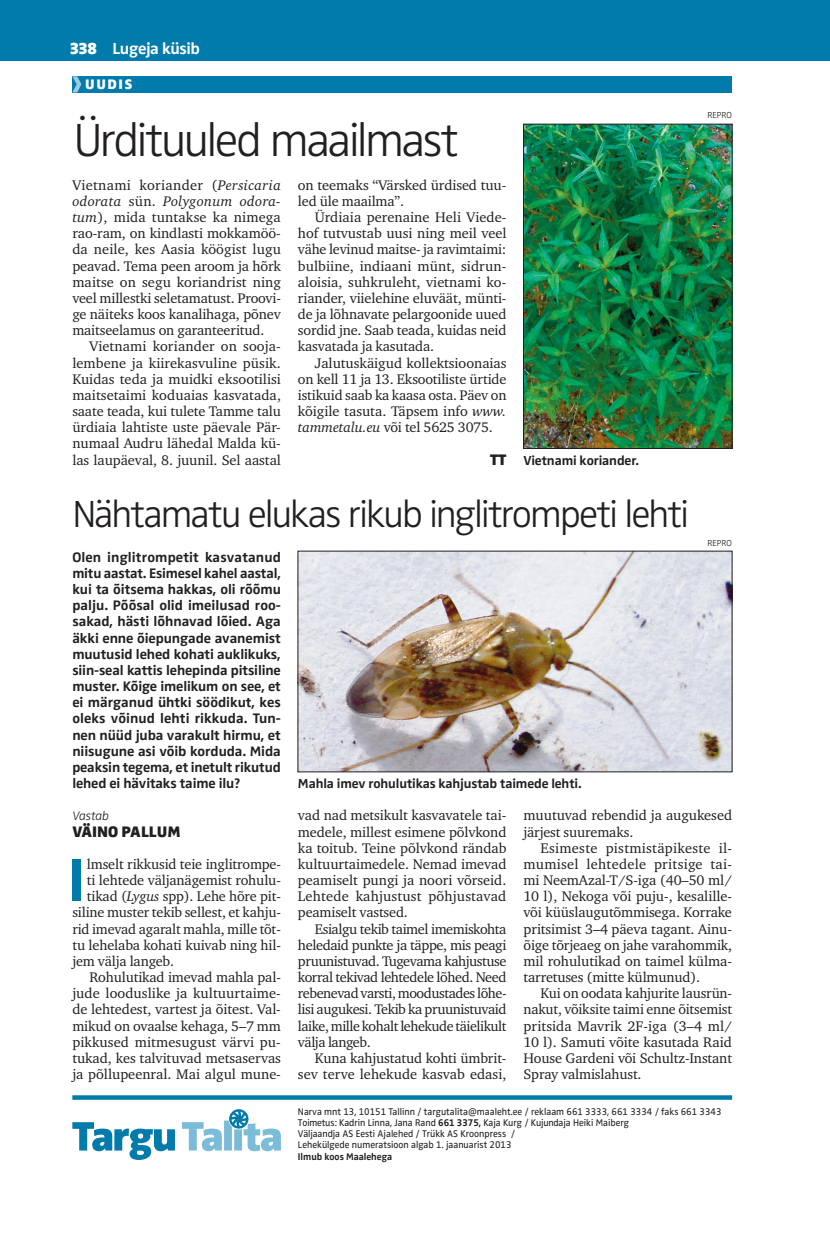
<style>
.page{position:relative;width:830px;height:1234px;background:#fff}
.page>*{position:absolute;margin:0;border:0;box-sizing:border-box;transform-origin:0 0}
.t1{font:700 62.7px "Zwo Pro";color:#007bab}
.t2{font:300 48px "Zwo Pro";letter-spacing:-.055em;color:#231f20}
.t3{font:300 39px "Zwo Pro";letter-spacing:-.05em;color:#231f20}
.t4{font:700 16.5px "Zwo Pro";letter-spacing:-.025em;color:#fff}
.t5{font:900 15.75px "Zwo Pro";color:#231f20}
.t6{font:14.25px/16.2px "Charter ITC";letter-spacing:-.01em;color:#231f20;text-align:justify}
.t7{font:700 14.25px/16.2px "Zwo Pro";letter-spacing:-.01em;color:#231f20;text-align:justify}
.t8{font:900 14.25px "Zwo Pro";letter-spacing:.115em;color:#fff}
.t9{font:700 13.5px "Zwo Pro";letter-spacing:-.01em;color:#231f20}
.t10{font:italic 300 12.75px "Zwo Pro";letter-spacing:-.01em;color:#231f20}
.t11{font:10.05px/11.2px "Zwo Pro";color:#231f20;scale:.95 1}
.t12{font:700 10.05px "Zwo Pro";color:#231f20;scale:.95 1}
.t13{font:300 9px "Zwo Pro";color:#231f20}
.s1{font-weight:900}
.s2{font-style:italic}
.s3{font-weight:700}
</style>
<div class="page">
<hr style="left:829px;top:0;width:1px;height:60px;background:#007bab">
<div style="left:0;top:0;width:829px;height:60px;background:#007bab"></div>
<svg style="left:72px;top:1122px;width:103px;height:37px"></svg>
<svg style="left:182px;top:1109px;width:99px;height:41px"></svg>
<svg style="left:72px;top:1095px;width:659px;height:4px;background:#1184b0"></svg>
<div style="left:72px;top:76px;width:659px;height:16px;background:#007bab"></div>
<svg style="left:72px;top:76px;width:9px;height:16px"></svg>
<img style="left:525px;top:126px;width:205px;height:320px">
<div style="left:523px;top:124px;width:209px;height:324px;border:1px solid #231f20"></div>
<img style="left:299px;top:553px;width:431px;height:216px">
<p class="t4" style="left:70px;top:39px;width:131px"><span class="s1">338</span> Lugeja küsib</p>
<p class="t8" style="left:85px;top:76px;width:49px">UUDIS</p>
<h2 class="t2" style="left:73px;top:113px;width:387px">Ürdituuled maailmast</h2>
<p class="t6" style="left:72px;top:177px;width:210px">Vietnami koriander (<span class="s2">Persicaria odorata</span> sün. <span class="s2">Polygonum odora&shy;tum</span>), mida tuntakse ka nimega rao-ram, on kindlasti mokkamöö&shy;da neile, kes Aasia köögist lugu peavad. Tema peen aroom ja hõrk maitse on segu koriandrist ning veel millestki seletamatust. Proovi&shy;ge näiteks koos kanalihaga, põnev maitseelamus on garanteeritud.</p>
<p class="t6" style="left:72px;top:338px;width:210px;text-indent:17px">Vietnami koriander on sooja&shy;lembene ja kiirekasvuline püsik.<br>Kuidas teda ja muidki eksootilisi maitsetaimi koduaias kasvatada, saate teada, kui tulete Tamme talu ürdiaia lahtiste uste päevale Pär&shy;numaal Audru lähedal Malda kü&shy;las laupäeval, 8. juunil. Sel aastal</p>
<p class="t6" style="left:298px;top:177px;width:210px">on teemaks “Värsked ürdised tuu&shy;led üle maailma”.</p>
<p class="t6" style="left:298px;top:209px;width:210px;text-indent:17px">Ürdiaia perenaine Heli Viede&shy;hof tutvustab uusi ning meil veel vähe levinud maitse- ja ravimtaimi: bulbiine, indiaani münt, sidrun&shy;aloisia, suhkruleht, vietnami ko&shy;riander, viielehine eluväät, münti&shy;de ja lõhnavate pelargoonide uued sordid jne. Saab teada, kuidas neid kasvatada ja kasutada.</p>
<p class="t6" style="left:298px;top:354px;width:210px;text-indent:17px">Jalutuskäigud kollektsioonaias on kell 11 ja 13. Eksootiliste ürtide istikuid saab ka kaasa osta. Päev on kõigile tasuta. Täpsem info <span class="s2">www. tammetalu.eu</span> või tel 5625 3075.</p>
<p class="t5" style="left:490px;top:450px;width:18px">TT</p>
<p class="t9" style="left:523px;top:452px;width:117px">Vietnami koriander.</p>
<h3 class="t3" style="left:72px;top:491px;width:618px">Nähtamatu elukas rikub inglitrompeti lehti</h3>
<p class="t13" style="left:707px;top:110px;width:26px">REPRO</p>
<p class="t13" style="left:707px;top:538px;width:26px">REPRO</p>
<p class="t7" style="left:72px;top:549px;width:210px">Olen inglitrompetit kasvatanud mitu aastat. Esimesel kahel aastal, kui ta õitsema hakkas, oli rõõmu palju. Põõsal olid imeilusad roo&shy;sakad, hästi lõhnavad lõied. Aga äkki enne õiepungade avanemist muutusid lehed kohati auklikuks, siin-seal kattis lehepinda pitsiline muster. Kõige imelikum on see, et ei märganud ühtki söödikut, kes oleks võinud lehti rikkuda. Tun&shy;nen nüüd juba varakult hirmu, et niisugune asi võib korduda. Mida peaksin tegema, et inetult rikutud lehed ei hävitaks taime ilu?</p>
<p class="t10" style="left:72px;top:808px;width:38px">Vastab</p>
<p class="t5" style="left:72px;top:821px;width:110px">VÄINO PALLUM</p>
<h1 class="t1" style="left:68px;top:843px;width:19px">I</h1>
<p class="t6" style="left:87px;top:855px;width:195px">lmselt rikkusid teie inglitrompe-</p>
<p class="t6" style="left:87px;top:871px;width:195px">ti lehtede väljanägemist rohulu-</p>
<p class="t6" style="left:87px;top:888px;width:195px">tikad (<span class="s2">Lygus</span> spp). Lehe hõre pit-</p>
<p class="t6" style="left:72px;top:904px;width:210px">siline muster tekib sellest, et kahju-</p>
<p class="t6" style="left:72px;top:920px;width:210px">rid imevad agaralt mahla, mille tõt-</p>
<p class="t6" style="left:72px;top:936px;width:210px">tu lehelaba kohati kuivab ning hil-</p>
<p class="t6" style="left:72px;top:952px;width:103px">jem välja langeb.</p>
<p class="t6" style="left:89px;top:968px;width:193px">Rohulutikad imevad mahla pal-</p>
<p class="t6" style="left:72px;top:985px;width:210px">jude looduslike ja kultuurtaime-</p>
<p class="t6" style="left:72px;top:1001px;width:210px">de lehtedest, vartest ja õitest. Val-</p>
<p class="t6" style="left:72px;top:1017px;width:210px">mikud on ovaalse kehaga, 5–7 mm</p>
<p class="t6" style="left:72px;top:1033px;width:210px">pikkused mitmesugust värvi pu-</p>
<p class="t6" style="left:72px;top:1049px;width:210px">tukad, kes talvituvad metsaservas</p>
<p class="t6" style="left:72px;top:1065px;width:210px">ja põllupeenral. Mai algul mune-</p>
<p class="t9" style="left:298px;top:775px;width:285px">Mahla imev rohulutikas kahjustab taimede lehti.</p>
<p class="t6" style="left:298px;top:807px;width:210px">vad nad metsikult kasvavatele tai&shy;medele, millest esimene põlvkond ka toitub. Teine põlvkond rändab kultuurtaimedele. Nemad imevad peamiselt pungi ja noori võrseid.<br>Lehtede kahjustust põhjustavad peamiselt vastsed.</p>
<p class="t6" style="left:298px;top:920px;width:210px;text-indent:17px">Esialgu tekib taimel imemiskohta heledaid punkte ja täppe, mis peagi pruunistuvad. Tugevama kahjustuse korral tekivad lehtedele lõhed. Need rebenevad varsti, moodustades lõhe&shy;lisi augukesi. Tekib ka pruunistuvaid laike, mille kohalt lehekude täielikult välja langeb.</p>
<p class="t6" style="left:298px;top:1049px;width:210px;text-align:right">Kuna kahjustatud kohti ümbrit&shy;sev terve lehekude kasvab edasi,</p>
<p class="t6" style="left:523px;top:807px;width:210px">muutuvad rebendid ja augukesed järjest suuremaks.</p>
<p class="t6" style="left:523px;top:839px;width:210px;text-indent:17px">Esimeste pistmistäpikeste il&shy;mumisel lehtedele pritsige tai&shy;mi NeemAzal-T/S-iga (40–50 ml/ 10 l), Nekoga või puju-, kesalille&shy;või küüslaugutõmmisega. Korrake pritsimist 3–4 päeva tagant. Ainu&shy;õige tõrjeaeg on jahe varahommik, mil rohulutikad on taimel külma&shy;tarretuses (mitte külmunud).</p>
<p class="t6" style="left:523px;top:985px;width:210px;text-indent:17px">Kui on oodata kahjurite lausrün&shy;nakut, võiksite taimi enne õitsemist pritsida Mavrik 2F-iga (3–4 ml/ 10 l). Samuti võite kasutada Raid House Gardeni või Schultz-Instant Spray valmislahust.</p>
<p class="t11" style="left:298px;top:1105px;width:447px">Narva mnt 13, 10151 Tallinn / targutalita@maaleht.ee / reklaam 661 3333, 661 3334 / faks 661 3343<br>Toimetus: Kadrin Linna, Jana Rand <span class="s3">661 3375,</span> Kaja Kurg / Kujundaja Heiki Maiberg<br>Väljaandja AS Eesti Ajalehed / Trükk AS Kroonpress /<br>Lehekülgede numeratsioon algab 1. jaanuarist 2013</p>
<p class="t12" style="left:298px;top:1149px;width:101px">Ilmub koos Maalehega</p>
</div>
